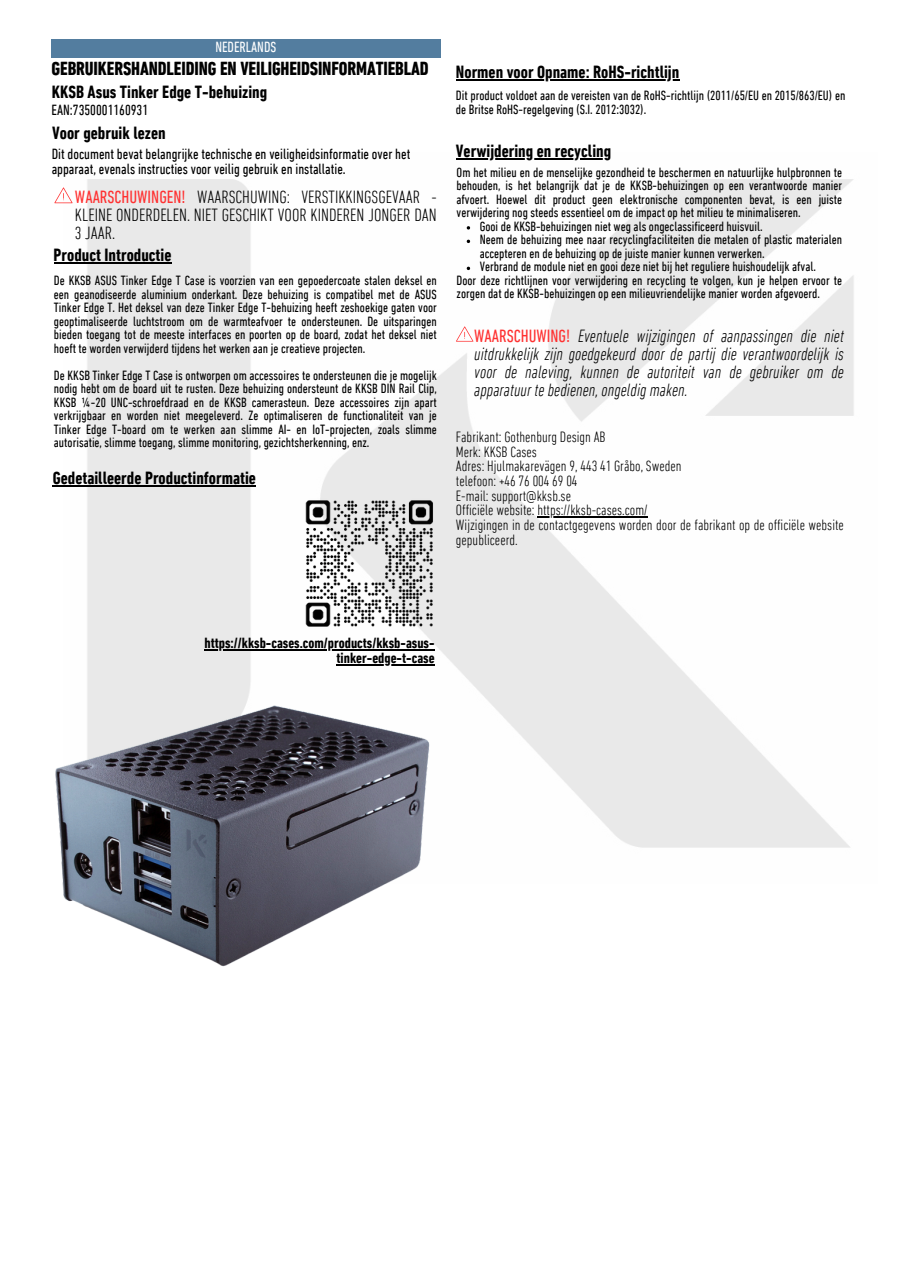
<style>
.page{position:relative;width:897px;height:1264px;background:#fff}
.page>*{position:absolute;margin:0;border:0;box-sizing:border-box;transform-origin:0 0}
.t1{font:700 condensed 19.2px "DIN Next LT Pro";color:#000}
.t2{font:italic 300 condensed 18px/18px "DIN Next LT Pro";color:#000;text-align:justify}
.t3{font:700 condensed 18px "DIN Next LT Pro";color:#000}
.t4{font:300 condensed 18px/18px "DIN Next LT Pro";color:#000;text-align:justify}
.t5{font:300 condensed 15.15px "DIN Next LT Pro";color:#000}
.t6{font:condensed 15px/14.7px "DIN Next LT Pro";color:#000}
.t7{font:700 condensed 15px "DIN Next LT Pro";color:#000}
.t8{font:condensed 15px "DIN Next LT Pro";color:#fff}
.t9{font:condensed 13.65px/13.5px "DIN Next LT Pro";color:#000;text-align:justify}
.s1{font-weight:400;color:#ff3131}
.s2{font-weight:400;font-style:normal;color:#ff3131}
</style>
<div class="page">
<div style="left:52px;top:39px;width:389px;height:18px;background:#537d9f"></div>
<img style="left:63px;top:159px;width:791px;height:689px">
<img style="left:305px;top:498px;width:129px;height:131px">
<img style="left:55px;top:697px;width:379px;height:270px">
<hr style="left:204px;top:649px;width:230px;height:1px;background:#000">
<hr style="left:336px;top:664px;width:98px;height:1px;background:#000">
<svg style="left:456px;top:326px;width:17px;height:15px"></svg>
<hr style="left:456px;top:158px;width:155px;height:1px;background:#000">
<hr style="left:537px;top:516px;width:110px;height:1px;background:#000">
<hr style="left:456px;top:80px;width:223px;height:1px;background:#000">
<svg style="left:54px;top:187px;width:18px;height:16px"></svg>
<hr style="left:54px;top:262px;width:117px;height:2px;background:#000">
<hr style="left:53px;top:485px;width:203px;height:1px;background:#000">
<h3 class="t8" style="left:215px;top:41px;width:62px">NEDERLANDS</h3>
<p class="t1" style="left:52px;top:61px;width:378px">GEBRUIKERSHANDLEIDING EN VEILIGHEIDSINFORMATIEBLAD</p>
<h3 class="t3" style="left:52px;top:84px;width:217px">KKSB Asus Tinker Edge T-behuizing</h3>
<p class="t6" style="left:52px;top:104px;width:98px">EAN:7350001160931</p>
<h3 class="t3" style="left:52px;top:125px;width:115px">Voor gebruik lezen</h3>
<p class="t6" style="left:52px;top:148px;width:360px">Dit document bevat belangrijke technische en veiligheidsinformatie over het apparaat, evenals instructies voor veilig gebruik en installatie.</p>
<h2 class="t4" style="left:75px;top:189px;width:363px"><span class="s1">WAARSCHUWINGEN!</span> WAARSCHUWING: VERSTIKKINGSGEVAAR - KLEINE ONDERDELEN. NIET GESCHIKT VOOR KINDEREN JONGER DAN 3 JAAR.</h2>
<p class="t3" style="left:54px;top:248px;width:119px">Product Introductie</p>
<p class="t9" style="left:54px;top:275px;width:384px">De KKSB ASUS Tinker Edge T Case is voorzien van een gepoedercoate stalen deksel en een geanodiseerde aluminium onderkant. Deze behuizing is compatibel met de ASUS Tinker Edge T. Het deksel van deze Tinker Edge T-behuizing heeft zeshoekige gaten voor geoptimaliseerde luchtstroom om de warmteafvoer te ondersteunen. De uitsparingen bieden toegang tot de meeste interfaces en poorten op de board, zodat het deksel niet hoeft te worden verwijderd tijdens het werken aan je creatieve projecten.</p>
<h3 class="t9" style="left:54px;top:369px;width:384px">De KKSB Tinker Edge T Case is ontworpen om accessoires te ondersteunen die je mogelijk nodig hebt om de board uit te rusten. Deze behuizing ondersteunt de KKSB DIN Rail Clip, KKSB ¼-20 UNC-schroefdraad en de KKSB camerasteun. Deze accessoires zijn apart verkrijgbaar en worden niet meegeleverd. Ze optimaliseren de functionaliteit van je Tinker Edge T-board om te werken aan slimme AI- en IoT-projecten, zoals slimme autorisatie, slimme toegang, slimme monitoring, gezichtsherkenning, enz.</h3>
<h3 class="t3" style="left:53px;top:470px;width:205px">Gedetailleerde Productinformatie</h3>
<p class="t3" style="left:456px;top:65px;width:225px">Normen voor Opname: RoHS-richtlijn</p>
<p class="t9" style="left:456px;top:90px;width:391px">Dit product voldoet aan de vereisten van de RoHS-richtlijn (2011/65/EU en 2015/863/EU) en de Britse RoHS-regelgeving (S.I. 2012:3032).</p>
<p class="t3" style="left:456px;top:143px;width:157px">Verwijdering en recycling</p>
<p class="t9" style="left:456px;top:166px;width:387px">Om het milieu en de menselijke gezondheid te beschermen en natuurlijke hulpbronnen te behouden, is het belangrijk dat je de KKSB-behuizingen op een verantwoorde manier afvoert. Hoewel dit product geen elektronische componenten bevat, is een juiste verwijdering nog steeds essentieel om de impact op het milieu te minimaliseren.</p>
<p class="t9" style="left:480px;top:220px;width:284px">Gooi de KKSB-behuizingen niet weg als ongeclassificeerd huisvuil.</p>
<p class="t9" style="left:480px;top:234px;width:364px">Neem de behuizing mee naar recyclingfaciliteiten die metalen of plastic materialen accepteren en de behuizing op de juiste manier kunnen verwerken.</p>
<p class="t9" style="left:480px;top:261px;width:338px">Verbrand de module niet en gooi deze niet bij het reguliere huishoudelijk afval.</p>
<p class="t9" style="left:456px;top:274px;width:387px">Door deze richtlijnen voor verwijdering en recycling te volgen, kun je helpen ervoor te zorgen dat de KKSB-behuizingen op een milieuvriendelijke manier worden afgevoerd.</p>
<p class="t2" style="left:474px;top:328px;width:371px"><span class="s2">WAARSCHUWING!</span> Eventuele wijzigingen of aanpassingen die niet uitdrukkelijk zijn goedgekeurd door de partij die verantwoordelijk is voor de naleving, kunnen de autoriteit van de gebruiker om de apparatuur te bedienen, ongeldig maken.</p>
<h6 class="t5" style="left:456px;top:431px;width:151px">Fabrikant: Gothenburg Design AB</h6>
<p class="t5" style="left:456px;top:445px;width:83px">Merk: KKSB Cases</p>
<h4 class="t5" style="left:456px;top:460px;width:227px">Adres: Hjulmakarevägen 9, 443 41 Gråbo, Sweden</h4>
<p class="t5" style="left:456px;top:474px;width:123px">telefoon: +46 76 004 69 04</p>
<p class="t5" style="left:456px;top:489px;width:117px">E-mail: support@kksb.se</p>
<p class="t5" style="left:456px;top:504px;width:193px">Officiële website: https://kksb-cases.com/</p>
<p class="t5" style="left:456px;top:518px;width:389px">Wijzigingen in de contactgegevens worden door de fabrikant op de officiële website</p>
<p class="t5" style="left:456px;top:533px;width:63px">gepubliceerd.</p>
<h5 class="t7" style="left:204px;top:637px;width:232px">https://kksb-cases.com/products/kksb-asus-</h5>
<h3 class="t7" style="left:336px;top:651px;width:100px">tinker-edge-t-case</h3>
</div>
